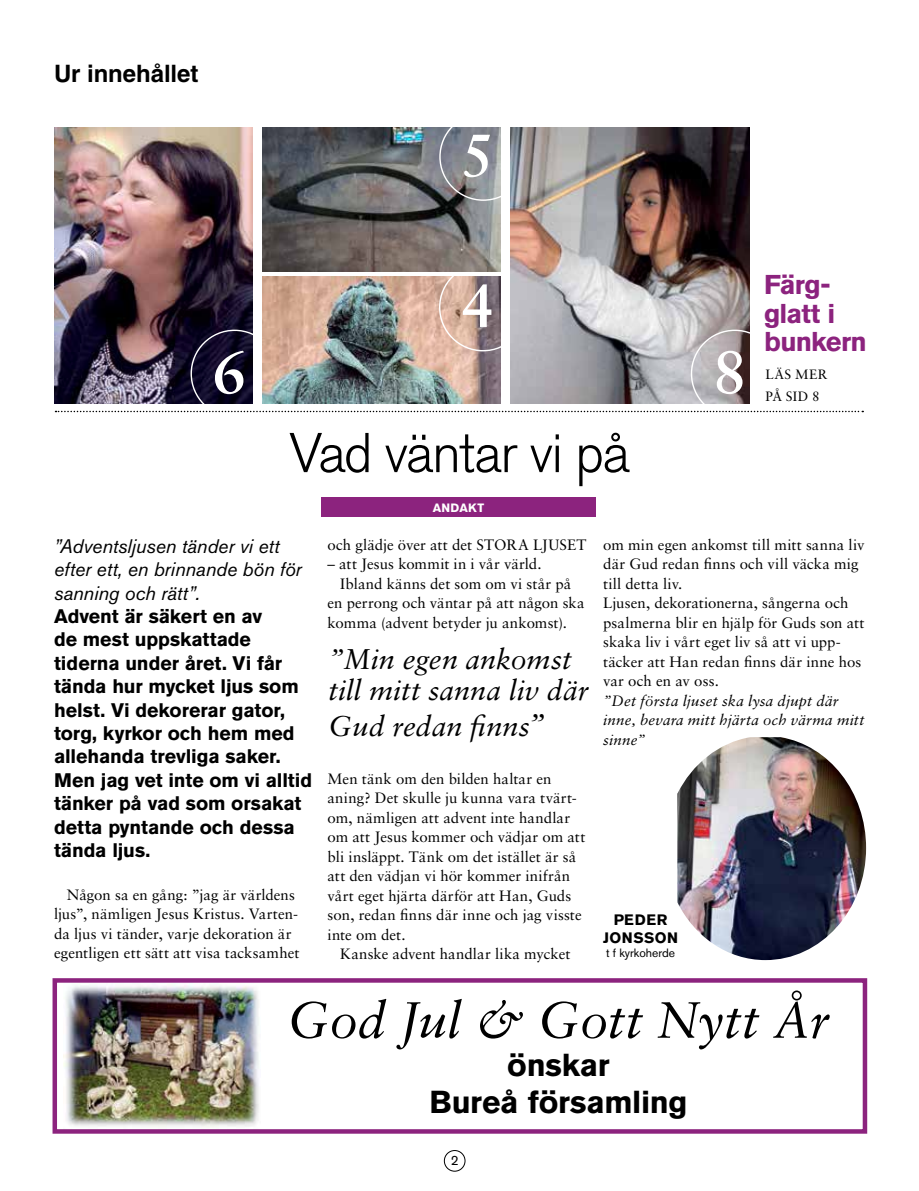
<style>
.page{position:relative;width:919px;height:1191px;background:#fff}
.page>*{position:absolute;margin:0;border:0;box-sizing:border-box;transform-origin:0 0}
.t1{font:700 60.3px "Sabon LT Std";color:#fff}
.t2{font:300 55.5px "Akzidenz Grotesk Pro";letter-spacing:-.035em;color:#000}
.t3{font:italic 51px "Sabon LT Std";letter-spacing:-.005em;color:#000}
.t4{font:700 31.5px/37.8px "Akzidenz Grotesk Pro";letter-spacing:-.005em;color:#000;text-align:center}
.t5{font:italic 28.5px/31.5px "Sabon LT Std";letter-spacing:.005em;color:#000}
.t6{font:700 27px/28.5px "Akzidenz Grotesk Pro";letter-spacing:-.03em;color:#8c237e}
.t7{font:700 24px "Helvetica";letter-spacing:-.005em;color:#000}
.t8{font:700 19.5px/23.4px "Akzidenz Grotesk Pro";letter-spacing:-.005em;color:#000}
.t9{font:italic 19.5px/23.4px "Akzidenz Grotesk Pro";letter-spacing:-.005em;color:#000}
.t10{font:15px/19.5px "Sabon LT Std";letter-spacing:.005em;color:#000}
.t11{font:italic 15px/19.5px "Sabon LT Std";letter-spacing:.015em;color:#000}
.t12{font:700 15px/18px "Akzidenz Grotesk Pro";letter-spacing:.03em;color:#000;text-align:center}
.t13{font:13.5px/22.5px "Sabon LT Std";letter-spacing:.03em;color:#000}
.t14{font:13.5px "Akzidenz Grotesk Pro";color:#000}
.t15{font:12px "Akzidenz Grotesk Pro";color:#000}
.t16{font:700 12px "Akzidenz Grotesk Pro";letter-spacing:.025em;color:#fff}
.s1{font-size:31.5px}
</style>
<div class="page">
<img style="left:63px;top:984px;width:196px;height:143px">
<div style="left:52px;top:978px;width:815px;height:155px;border:4px solid #8c237e"></div>
<div style="left:321px;top:497px;width:274px;height:20px;background:#8c237e"></div>
<div style="left:444px;top:1150px;width:21px;height:21px;border:1px solid #000;border-radius:50%"></div>
<img style="left:54px;top:128px;width:198px;height:275px">
<img style="left:262px;top:277px;width:239px;height:126px">
<img style="left:262px;top:128px;width:239px;height:143px">
<img style="left:510px;top:128px;width:239px;height:275px">
<svg style="left:56px;top:411px;width:807px;height:1px"></svg>
<img style="left:677px;top:737px;width:189px;height:223px">
<h3 class="t7" style="left:54px;top:59px;width:146px">Ur innehållet</h3>
<h1 class="t1" style="left:212px;top:335px;width:35px">6</h1>
<h1 class="t1" style="left:461px;top:118px;width:35px">5</h1>
<h1 class="t1" style="left:461px;top:268px;width:35px">4</h1>
<h2 class="t2" style="left:289px;top:417px;width:342px">Vad väntar vi på</h2>
<p class="t16" style="left:432px;top:500px;width:53px">ANDAKT</p>
<h1 class="t1" style="left:712px;top:335px;width:35px">8</h1>
<h3 class="t6" style="left:764px;top:270px;width:104px">Färg&shy;glatt i bunkern</h3>
<p class="t13" style="left:765px;top:363px;width:63px">LÄS MER<br>PÅ SID 8</p>
<h3 class="t9" style="left:54px;top:534px;width:249px">”Adventsljusen tänder vi ett efter ett, en brinnande bön för sanning och rätt”.</h3>
<p class="t8" style="left:54px;top:604px;width:260px">Advent är säkert en av<br>de mest uppskattade tiderna under året. Vi får tända hur mycket ljus som helst. Vi dekorerar gator, torg, kyrkor och hem med allehanda trevliga saker.<br>Men jag vet inte om vi alltid tänker på vad som orsakat detta pyntande och dessa tända ljus.</p>
<p class="t10" style="left:54px;top:884px;width:247px;text-align:center">Någon sa en gång: ”jag är världens ljus”, nämligen Jesus Kristus. Varten&shy;da ljus vi tänder, varje dekoration är egentligen ett sätt att visa tacksamhet</p>
<p class="t10" style="left:327px;top:534px;width:260px">och glädje över att det STORA LJUSET</p>
<p class="t10" style="left:327px;top:554px;width:215px">– att Jesus kommit in i vår värld.</p>
<p class="t10" style="left:340px;top:573px;width:233px">Ibland känns det som om vi står på</p>
<p class="t10" style="left:327px;top:593px;width:258px">en perrong och väntar på att någon ska</p>
<p class="t10" style="left:327px;top:612px;width:241px">komma (advent betyder ju ankomst).</p>
<h3 class="t5" style="left:328px;top:643px;width:262px">”Min egen ankomst till mitt sanna liv där</h3>
<h3 class="t5" style="left:328px;top:710px;width:218px">Gud redan finns<span class="s1">”</span></h3>
<p class="t10" style="left:327px;top:768px;width:259px">Men tänk om den bilden haltar en aning? Det skulle ju kunna vara tvärt&shy;om, nämligen att advent inte handlar om att Jesus kommer och vädjar om att bli insläppt. Tänk om det istället är så att den vädjan vi hör kommer inifrån vårt eget hjärta därför att Han, Guds son, redan finns där inne och jag visste inte om det.</p>
<p class="t10" style="left:340px;top:944px;width:232px">Kanske advent handlar lika mycket</p>
<p class="t10" style="left:603px;top:534px;width:263px">om min egen ankomst till mitt sanna liv där Gud redan finns och vill väcka mig till detta liv.<br>Ljusen, dekorationerna, sångerna och psalmerna blir en hjälp för Guds son att skaka liv i vårt eget liv så att vi upp&shy;täcker att Han redan finns där inne hos var och en av oss.</p>
<p class="t11" style="left:603px;top:690px;width:263px">”Det första ljuset ska lysa djupt där inne, bevara mitt hjärta och värma mitt sinne”</p>
<p class="t12" style="left:603px;top:910px;width:76px">PEDER<br>JONSSON</p>
<p class="t15" style="left:606px;top:945px;width:71px">t f kyrkoherde</p>
<h3 class="t3" style="left:287px;top:990px;width:544px">God Jul &amp; Gott Nytt År</h3>
<h3 class="t4" style="left:429px;top:1045px;width:260px">önskar<br>Bureå församling</h3>
<p class="t14" style="left:450px;top:1151px;width:9px">2</p>
</div>
